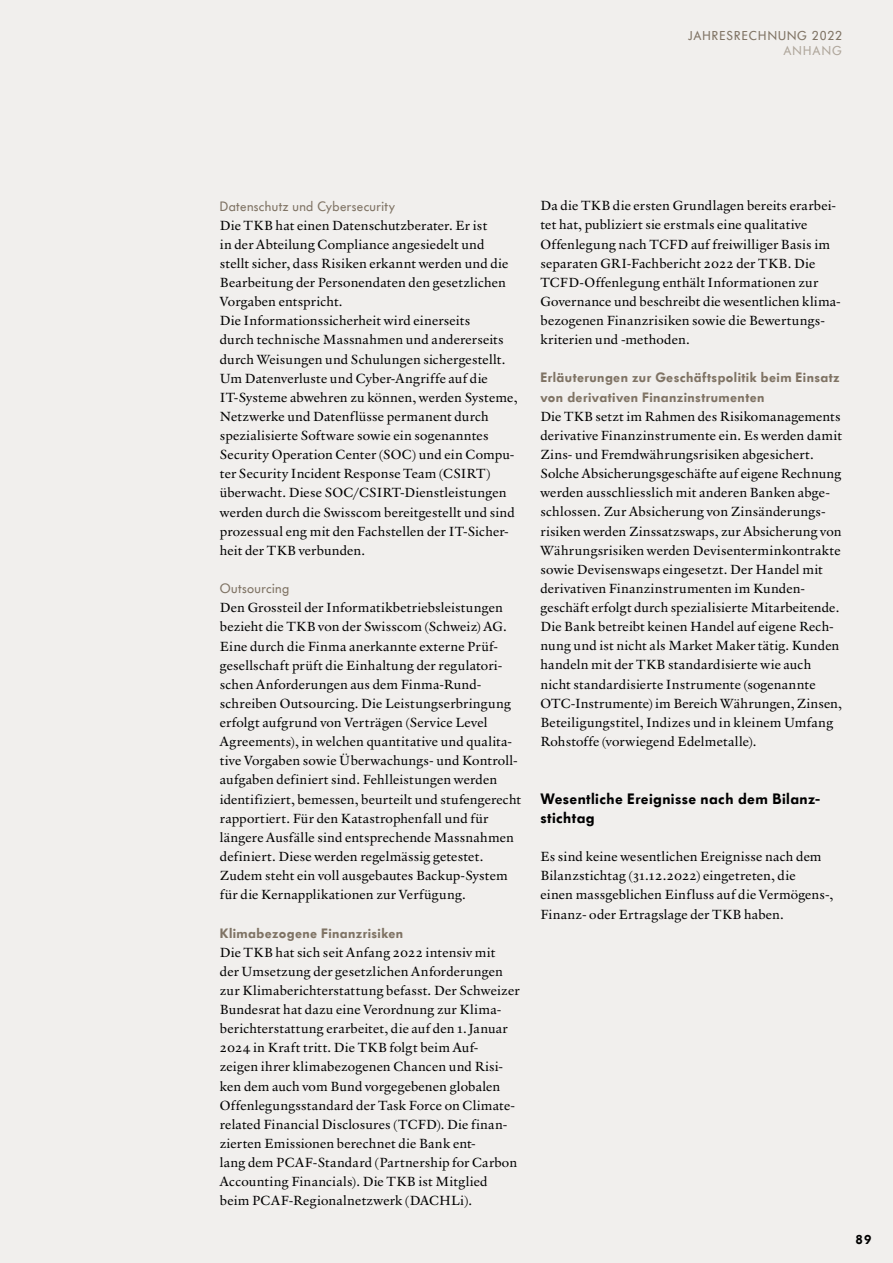
<style>
.page{position:relative;width:893px;height:1263px;background:#f1efed}
.page>*{position:absolute;margin:0;border:0;box-sizing:border-box;transform-origin:0 0}
.t1{font:600 15px/19.2px "Futura BQ";letter-spacing:.025em;color:#000}
.t2{font:13.5px/19.2px "Verdigris MVB Pro Text";letter-spacing:.015em;color:#000}
.t3{font:600 13.5px/19.2px "Futura BQ";letter-spacing:.03em;color:#7f7364}
.t4{font:13.5px "Futura BQ";letter-spacing:.03em;color:#7f7364}
.t5{font:12.75px "Futura BQ";letter-spacing:.08em;color:#7f7364}
.t6{font:12.75px "Futura BQ";letter-spacing:.09em;color:#afa69b}
.t7{font:600 12.75px "Futura BQ";color:#000}
</style>
<div class="page">
<p class="t5" style="left:688px;top:28px;width:155px">JAHRESRECHNUNG 2022</p>
<p class="t6" style="left:783px;top:43px;width:60px">ANHANG</p>
<p class="t4" style="left:220px;top:197px;width:177px">Datenschutz und Cybersecurity</p>
<p class="t2" style="left:220px;top:215px;width:299px">Die TKB hat einen Datenschutzberater. Er ist<br>in der Abteilung Compliance angesiedelt und<br>stellt sicher, dass Risiken erkannt werden und die Bearbeitung der Personendaten den gesetzlichen Vorgaben entspricht.<br>Die Informationssicherheit wird einerseits<br>durch technische Massnahmen und andererseits durch Weisungen und Schulungen sichergestellt.<br>Um Datenverluste und Cyber-Angriffe auf die IT-Systeme abwehren zu können, werden Systeme, Netzwerke und Datenflüsse permanent durch spezialisierte Software sowie ein sogenanntes Security Operation Center (SOC) und ein Compu&shy;ter Security Incident Response Team (CSIRT) überwacht. Diese SOC/CSIRT-Dienstleistungen werden durch die Swisscom bereitgestellt und sind prozessual eng mit den Fachstellen der IT-Sicher&shy;heit der TKB verbunden.</p>
<p class="t4" style="left:220px;top:580px;width:71px">Outsourcing</p>
<p class="t2" style="left:220px;top:598px;width:303px">Den Grossteil der Informatikbetriebsleistungen bezieht die TKB von der Swisscom (Schweiz) AG.<br>Eine durch die Finma anerkannte externe Prüf&shy;gesellschaft prüft die Einhaltung der regulatori&shy;schen Anforderungen aus dem Finma-Rund&shy;schreiben Outsourcing. Die Leistungserbringung erfolgt aufgrund von Verträgen (Service Level Agreements), in welchen quantitative und qualita&shy;tive Vorgaben sowie Überwachungs- und Kontroll&shy;aufgaben definiert sind. Fehlleistungen werden identifiziert, bemessen, beurteilt und stufengerecht rapportiert. Für den Katastrophenfall und für längere Ausfälle sind entsprechende Massnahmen definiert. Diese werden regelmässig getestet.<br>Zudem steht ein voll ausgebautes Backup-System für die Kernapplikationen zur Verfügung.</p>
<p class="t3" style="left:220px;top:923px;width:185px">Klimabezogene Finanzrisiken</p>
<p class="t2" style="left:220px;top:942px;width:301px">Die TKB hat sich seit Anfang 2022 intensiv mit<br>der Umsetzung der gesetzlichen Anforderungen zur Klimaberichterstattung befasst. Der Schweizer Bundesrat hat dazu eine Verordnung zur Klima&shy;berichterstattung erarbeitet, die auf den 1. Januar 2024 in Kraft tritt. Die TKB folgt beim Auf-<br>zeigen ihrer klimabezogenen Chancen und Risi&shy;ken dem auch vom Bund vorgegebenen globalen Offenlegungsstandard der Task Force on Climate&shy;related Financial Disclosures (TCFD). Die finan&shy;zierten Emissionen berechnet die Bank ent-<br>lang dem PCAF-Standard (Partnership for Carbon Accounting Financials). Die TKB ist Mitglied beim PCAF-Regionalnetzwerk (DACHLi).</p>
<p class="t2" style="left:540px;top:196px;width:301px">Da die TKB die ersten Grundlagen bereits erarbei&shy;tet hat, publiziert sie erstmals eine qualitative Offenlegung nach TCFD auf freiwilliger Basis im separaten GRI-Fachbericht 2022 der TKB. Die TCFD-Offenlegung enthält Informationen zur Governance und beschreibt die wesentlichen klima&shy;bezogenen Finanzrisiken sowie die Bewertungs&shy;kriterien und -methoden.</p>
<p class="t3" style="left:540px;top:368px;width:301px">Erläuterungen zur Geschäftspolitik beim Einsatz von derivativen Finanzinstrumenten</p>
<p class="t2" style="left:540px;top:406px;width:303px">Die TKB setzt im Rahmen des Risikomanagements derivative Finanzinstrumente ein. Es werden damit Zins- und Fremdwährungsrisiken abgesichert.<br>Solche Absicherungsgeschäfte auf eigene Rechnung werden ausschliesslich mit anderen Banken abge&shy;schlossen. Zur Absicherung von Zinsänderungs&shy;risiken werden Zinssatzswaps, zur Absicherung von Währungsrisiken werden Devisenterminkontrakte sowie Devisenswaps eingesetzt. Der Handel mit derivativen Finanzinstrumenten im Kunden&shy;geschäft erfolgt durch spezialisierte Mitarbeitende.<br>Die Bank betreibt keinen Handel auf eigene Rech&shy;nung und ist nicht als Market Maker tätig. Kunden handeln mit der TKB standardisierte wie auch nicht standardisierte Instrumente (sogenannte OTC-Instrumente) im Bereich Währungen, Zinsen, Beteiligungstitel, Indizes und in kleinem Umfang Rohstoffe (vorwiegend Edelmetalle).</p>
<p class="t1" style="left:540px;top:789px;width:281px">Wesentliche Ereignisse nach dem Bilanz&shy;stichtag</p>
<p class="t2" style="left:540px;top:846px;width:294px">Es sind keine wesentlichen Ereignisse nach dem Bilanzstichtag (31.12.2022) eingetreten, die<br>einen massgeblichen Einfluss auf die Vermögens-, Finanz- oder Ertragslage der TKB haben.</p>
<p class="t7" style="left:856px;top:1231px;width:18px">89</p>
</div>
